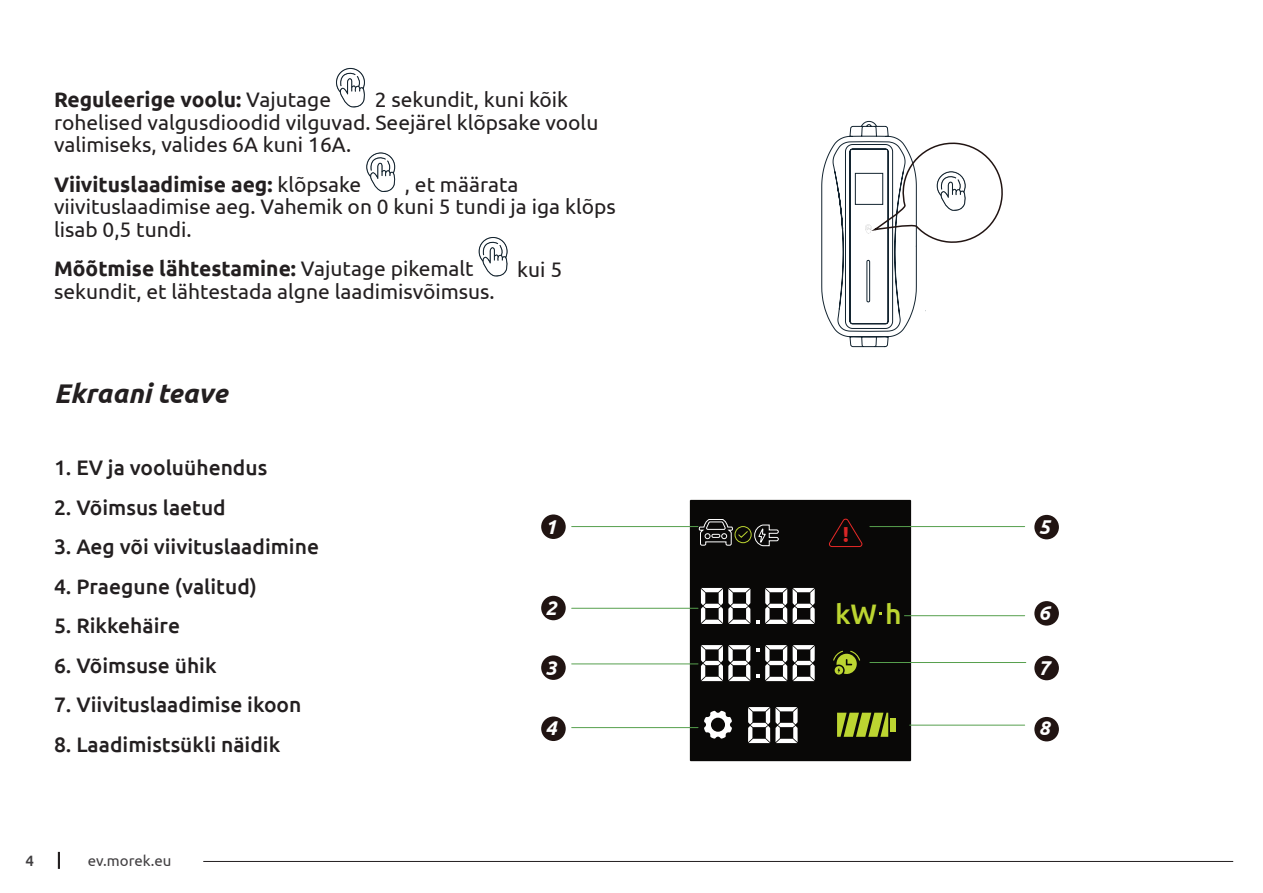
<style>
.page{position:relative;width:1263px;height:893px;background:#fff}
.page>*{position:absolute;margin:0;border:0;box-sizing:border-box;transform-origin:0 0}
.t1{font:500 28.2px "Ubuntu";color:#bcd531}
.t2{font:italic 700 27px "Ubuntu";color:#231f20}
.t3{font:700 21.75px "Ubuntu";color:#da2626}
.t4{font:21px/22.5px "Ubuntu";color:#231f20}
.t5{font:500 21px "Ubuntu";color:#231f20}
.t6{font:700 21px "Ubuntu";color:#231f20}
.t7{font:italic 700 19.95px "Ubuntu";color:#fff}
.t8{font:15px "Ubuntu";color:#413f41}
.t9{font:500 15px "Ubuntu";color:#413f41}
.s1{font-weight:400}
</style>
<div class="page">
<hr style="left:203px;top:861px;width:1030px;height:1px;background:#231f20">
<svg style="left:58px;top:852px;width:2px;height:17px"></svg>
<svg style="left:336px;top:68px;width:29px;height:40px"></svg>
<svg style="left:366px;top:152px;width:30px;height:40px"></svg>
<svg style="left:479px;top:237px;width:29px;height:40px"></svg>
<svg style="left:821px;top:121px;width:182px;height:226px"></svg>
<div style="left:541px;top:514px;width:25px;height:25px;background:#211412;border-radius:50%"></div>
<div style="left:541px;top:596px;width:25px;height:24px;background:#211412;border-radius:50%"></div>
<div style="left:541px;top:655px;width:25px;height:25px;background:#211412;border-radius:50%"></div>
<div style="left:541px;top:716px;width:25px;height:25px;background:#211412;border-radius:50%"></div>
<div style="left:1034px;top:515px;width:25px;height:24px;background:#211412;border-radius:50%"></div>
<div style="left:1034px;top:656px;width:25px;height:24px;background:#211412;border-radius:50%"></div>
<div style="left:1034px;top:601px;width:25px;height:25px;background:#211412;border-radius:50%"></div>
<div style="left:1034px;top:717px;width:25px;height:24px;background:#211412;border-radius:50%"></div>
<div style="left:690px;top:500px;width:221px;height:261px;background:#090807"></div>
<svg style="left:698px;top:519px;width:81px;height:32px;background:#2e2e29"></svg>
<svg style="left:829px;top:518px;width:34px;height:29px"></svg>
<svg style="left:701px;top:588px;width:49px;height:36px"></svg>
<svg style="left:793px;top:588px;width:22px;height:36px"></svg>
<svg style="left:756px;top:588px;width:31px;height:36px"></svg>
<svg style="left:701px;top:645px;width:49px;height:36px"></svg>
<svg style="left:748px;top:707px;width:50px;height:36px"></svg>
<svg style="left:793px;top:645px;width:22px;height:36px"></svg>
<svg style="left:756px;top:645px;width:31px;height:36px"></svg>
<svg style="left:704px;top:711px;width:28px;height:28px"></svg>
<div style="left:891px;top:718px;width:5px;height:13px;background:#bcd531"></div>
<svg style="left:837px;top:713px;width:51px;height:24px"></svg>
<svg style="left:832px;top:650px;width:29px;height:25px"></svg>
<hr style="left:572px;top:526px;width:126px;height:1px;background:#57a04e">
<hr style="left:870px;top:526px;width:155px;height:1px;background:#57a04e">
<hr style="left:904px;top:615px;width:121px;height:1px;background:#57a04e">
<hr style="left:870px;top:662px;width:156px;height:1px;background:#57a04e">
<hr style="left:910px;top:725px;width:115px;height:1px;background:#57a04e">
<hr style="left:572px;top:608px;width:126px;height:1px;background:#57a04e">
<hr style="left:572px;top:663px;width:126px;height:1px;background:#57a04e">
<hr style="left:572px;top:727px;width:126px;height:1px;background:#57a04e">
<p class="t4" style="left:54px;top:88px;width:546px;text-indent:321px">2 sekundit, kuni kõik rohelised valgusdioodid vilguvad. Seejärel klõpsake voolu valimiseks, valides 6A kuni 16A.</p>
<p class="t6" style="left:54px;top:172px;width:309px">Viivituslaadimise aeg: <span class="s1">klõpsake</span></p>
<p class="t6" style="left:54px;top:87px;width:279px">Reguleerige voolu: <span class="s1">Vajutage</span></p>
<p class="t4" style="left:54px;top:173px;width:563px;text-indent:351px">, et määrata viivituslaadimise aeg. Vahemik on 0 kuni 5 tundi ja iga klõps lisab 0,5 tundi.</p>
<p class="t6" style="left:54px;top:256px;width:421px">Mõõtmise lähtestamine: <span class="s1">Vajutage pikemalt</span></p>
<p class="t4" style="left:517px;top:257px;width:47px">kui 5</p>
<p class="t4" style="left:54px;top:280px;width:442px">sekundit, et lähtestada algne laadimisvõimsus.</p>
<p class="t2" style="left:54px;top:377px;width:175px">Ekraani teave</p>
<p class="t5" style="left:54px;top:454px;width:215px">1. EV ja vooluühendus</p>
<p class="t5" style="left:54px;top:494px;width:173px">2. Võimsus laetud</p>
<p class="t5" style="left:54px;top:533px;width:267px">3. Aeg või viivituslaadimine</p>
<p class="t5" style="left:54px;top:573px;width:204px">4. Praegune (valitud)</p>
<p class="t5" style="left:54px;top:612px;width:127px">5. Rikkehäire</p>
<p class="t5" style="left:54px;top:652px;width:164px">6. Võimsuse ühik</p>
<p class="t5" style="left:54px;top:691px;width:249px">7. Viivituslaadimise ikoon</p>
<p class="t5" style="left:54px;top:731px;width:228px">8. Laadimistsükli näidik</p>
<p class="t9" style="left:26px;top:851px;width:10px">4</p>
<p class="t8" style="left:88px;top:851px;width:85px">ev.morek.eu</p>
<p class="t7" style="left:545px;top:514px;width:13px">1</p>
<p class="t7" style="left:545px;top:596px;width:13px">2</p>
<p class="t7" style="left:545px;top:655px;width:13px">3</p>
<p class="t7" style="left:545px;top:716px;width:13px">4</p>
<p class="t3" style="left:843px;top:521px;width:8px">!</p>
<h1 class="t1" style="left:835px;top:596px;width:68px">kW h</h1>
<p class="t7" style="left:1038px;top:514px;width:13px">5</p>
<p class="t7" style="left:1038px;top:601px;width:13px">6</p>
<p class="t7" style="left:1038px;top:655px;width:13px">7</p>
<p class="t7" style="left:1038px;top:716px;width:13px">8</p>
</div>
